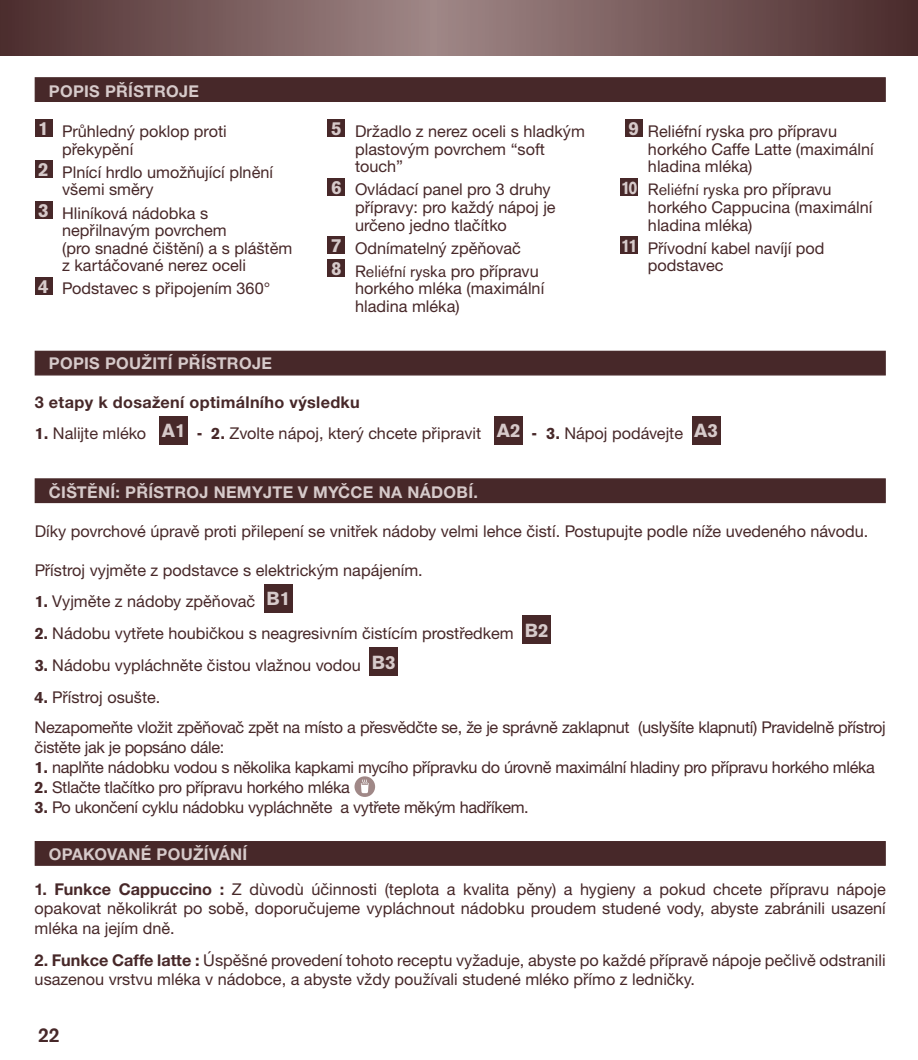
<style>
.page{position:relative;width:918px;height:1060px;background:#fff}
.page>*{position:absolute;margin:0;border:0;box-sizing:border-box;transform-origin:0 0}
.t1{font:500 20px "Akzidenz Grotesk BE";color:#472829}
.t2{font:16.25px/17.5px "Helvetica Neue CE";color:#472829}
.t3{font:16.25px/30px "Helvetica Neue CE";letter-spacing:-.02em;color:#472829}
.t4{font:700 16.25px "Helvetica Neue CE";letter-spacing:.02em;color:#d6caca}
.t5{font:16.25px "Akzidenz Grotesk BE";color:#472829}
.t6{font:700 16.25px "Helvetica Neue CE";letter-spacing:.02em;color:#472829}
.s1{font-family:"Akzidenz Grotesk BE";font-weight:700;font-size:18.75px;color:#d6caca}
.s2{font-weight:700;font-size:18.75px;color:#d6caca}
.s3{font-family:"Helvetica Neue CE"}
.s4{font-weight:700;font-size:18px;color:#d6caca}
.s5{font-family:"Akzidenz Grotesk BE";font-weight:700;font-size:18px;color:#d6caca}
.s6{font-family:"Akzidenz Grotesk BE";font-weight:700}
.s7{font-weight:700}
</style>
<div class="page">
<svg style="left:0;top:0;width:917px;height:56px;background:#755959"></svg>
<div style="left:35px;top:77px;width:850px;height:25px;background:#472829;border:1px solid #472829"></div>
<div style="left:35px;top:351px;width:850px;height:24px;background:#472829"></div>
<div style="left:35px;top:478px;width:850px;height:25px;background:#472829;border:1px solid #472829"></div>
<div style="left:35px;top:841px;width:850px;height:25px;background:#472829;border:1px solid #472829"></div>
<div style="left:35px;top:120px;width:17px;height:17px;background:#472829"></div>
<div style="left:35px;top:160px;width:17px;height:18px;background:#472829"></div>
<div style="left:35px;top:201px;width:17px;height:18px;background:#472829"></div>
<div style="left:35px;top:277px;width:17px;height:17px;background:#472829"></div>
<div style="left:327px;top:120px;width:18px;height:17px;background:#472829"></div>
<div style="left:327px;top:178px;width:18px;height:17px;background:#472829"></div>
<div style="left:327px;top:236px;width:18px;height:18px;background:#472829"></div>
<div style="left:327px;top:259px;width:18px;height:18px;background:#472829"></div>
<div style="left:624px;top:120px;width:18px;height:17px;background:#472829"></div>
<div style="left:620px;top:178px;width:18px;height:17px;background:#472829"></div>
<div style="left:620px;top:236px;width:18px;height:18px;background:#472829"></div>
<div style="left:159px;top:416px;width:29px;height:28px;background:#472829"></div>
<div style="left:494px;top:416px;width:28px;height:28px;background:#472829"></div>
<div style="left:691px;top:416px;width:29px;height:28px;background:#472829"></div>
<div style="left:264px;top:584px;width:28px;height:28px;background:#472829"></div>
<div style="left:522px;top:616px;width:28px;height:28px;background:#472829"></div>
<div style="left:369px;top:647px;width:29px;height:28px;background:#472829"></div>
<div style="left:354px;top:776px;width:21px;height:21px;background:#a08887;border-radius:50%"></div>
<svg style="left:361px;top:779px;width:7px;height:14px"></svg>
<p class="t4" style="left:49px;top:81px;width:152px">Popis přístroj e</p>
<p class="t2" style="left:62px;top:123px;width:166px;text-indent:-24px"><span class="s1">1</span> Průhledný poklop proti překypění</p>
<p class="t2" style="left:62px;top:164px;width:212px;text-indent:-24px"><span class="s1">2</span> Plnící hrdlo umožňující plnění všemi směry</p>
<p class="t2" style="left:62px;top:204px;width:231px;text-indent:-24px"><span class="s1">3</span> Hliníková nádobka s nepřilnavým povrchem<br>(pro snadné čištění) a s pláštěm z kartáčované nerez oceli</p>
<p class="t2" style="left:38px;top:280px;width:233px"><span class="s1">4</span> Podstavec s připojením 360°</p>
<p class="t2" style="left:355px;top:123px;width:231px;text-indent:-24px"><span class="s1">5</span> Držadlo z nerez oceli s hladkým plastovým povrchem “soft touch”</p>
<p class="t2" style="left:355px;top:181px;width:202px;text-indent:-24px"><span class="s1">6</span> Ovládací panel pro 3 druhy přípravy: pro každý nápoj je určeno jedno tlačítko</p>
<p class="t2" style="left:331px;top:239px;width:191px"><span class="s1">7</span> Odnímatelný zpěňovač</p>
<p class="t5" style="left:331px;top:261px;width:209px"><span class="s2">8</span> Reliéfní ryska <span class="s3">pro přípravu</span></p>
<p class="t2" style="left:355px;top:280px;width:191px">horkého mléka (maximální hladina mléka)</p>
<p class="t2" style="left:647px;top:123px;width:227px;text-indent:-20px"><span class="s1">9</span> Reliéfní ryska pro přípravu horkého Caffe Latte (maximální hladina mléka)</p>
<p class="t5" style="left:621px;top:180px;width:212px"><span class="s4">10</span> Reliéfní ryska <span class="s3">pro přípravu</span></p>
<p class="t2" style="left:647px;top:199px;width:226px">horkého Cappucina (maximální hladina mléka)</p>
<p class="t2" style="left:647px;top:239px;width:178px;text-indent:-27px"><span class="s5">11</span> Přívodní kabel navíjí pod podstavec</p>
<p class="t4" style="left:49px;top:353px;width:224px">Popis použití přístroj e</p>
<p class="t6" style="left:35px;top:392px;width:326px">3 etapy k dosažení optimálního výsledku</p>
<p class="t2" style="left:35px;top:425px;width:684px"><span class="s6">1.</span> Nalijte mléko <span class="s1">A1</span> <span class="s6">- 2.</span> Zvolte nápoj, který chcete připravit <span class="s1">A2</span> <span class="s6">- 3.</span> Nápoj podávejte <span class="s1">A3</span></p>
<p class="t4" style="left:49px;top:482px;width:430px">Čištění: Přístroj nemyjte v myčce na nádobí.</p>
<p class="t2" style="left:35px;top:522px;width:834px">Díky povrchové úpravě proti přilepení se vnitřek nádoby velmi lehce čistí. Postupujte podle níže uvedeného návodu.</p>
<p class="t2" style="left:35px;top:561px;width:389px">Přístroj vyjměte z podstavce s elektrickým napájením.</p>
<p class="t2" style="left:35px;top:593px;width:257px"><span class="s6">1.</span> Vyjměte z nádoby zpěňovač <span class="s1">B1</span></p>
<p class="t2" style="left:35px;top:624px;width:515px"><span class="s6">2.</span> Nádobu vytřete houbičkou s neagresivním čistícím prostředkem <span class="s1">B2</span></p>
<p class="t2" style="left:35px;top:656px;width:362px"><span class="s6">3.</span> Nádobu vypláchněte čistou vlažnou vodou <span class="s1">B3</span></p>
<p class="t3" style="left:35px;top:682px;width:852px"><span class="s6">4.</span> Přístroj osušte.<br>Nezapomeňte vložit zpěňovač zpět na místo a přesvědčte se, že je správně zaklapnut (uslyšíte klapnutí) Pravidelně přístroj</p>
<p class="t3" style="left:35px;top:732px;width:191px">čistěte jak je popsáno dále:</p>
<p class="t3" style="left:35px;top:752px;width:841px"><span class="s6">1.</span> naplňte nádobku vodou s několika kapkami mycího přípravku do úrovně maximální hladiny pro přípravu horkého mléka</p>
<p class="t3" style="left:35px;top:772px;width:316px"><span class="s6">2.</span> Stlačte tlačítko pro přípravu horkého mléka</p>
<p class="t3" style="left:35px;top:792px;width:495px"><span class="s6">3.</span> Po ukončení cyklu nádobku vypláchněte a vytřete měkým hadříkem.</p>
<p class="t4" style="left:49px;top:844px;width:143px">OPAKOVANÉ POUŽÍVÁ</p>
<p class="t4" style="left:230px;top:844px;width:18px">NÍ</p>
<p class="t2" style="left:35px;top:879px;width:852px;line-height:19.5px;text-align:justify"><span class="s7">1. Funkce Cappuccino :</span> Z dùvodù účinnosti (teplota a kvalita pěny) a hygieny a pokud chcete přípravu nápoje opakovat několikrát po sobě, doporučujeme vypláchnout nádobku proudem studené vody, abyste zabránili usazení mléka na jejím dně.</p>
<p class="t2" style="left:35px;top:950px;width:852px;line-height:19.5px"><span class="s7">2. Funkce Caffe latte :</span> Úspěšné provedení tohoto receptu vyžaduje, abyste po každé přípravě nápoje pečlivě odstranili usazenou vrstvu mléka v nádobce, a abyste vždy používali studené mléko přímo z ledničky.</p>
<p class="t1" style="left:38px;top:1023px;width:23px">22</p>
</div>
